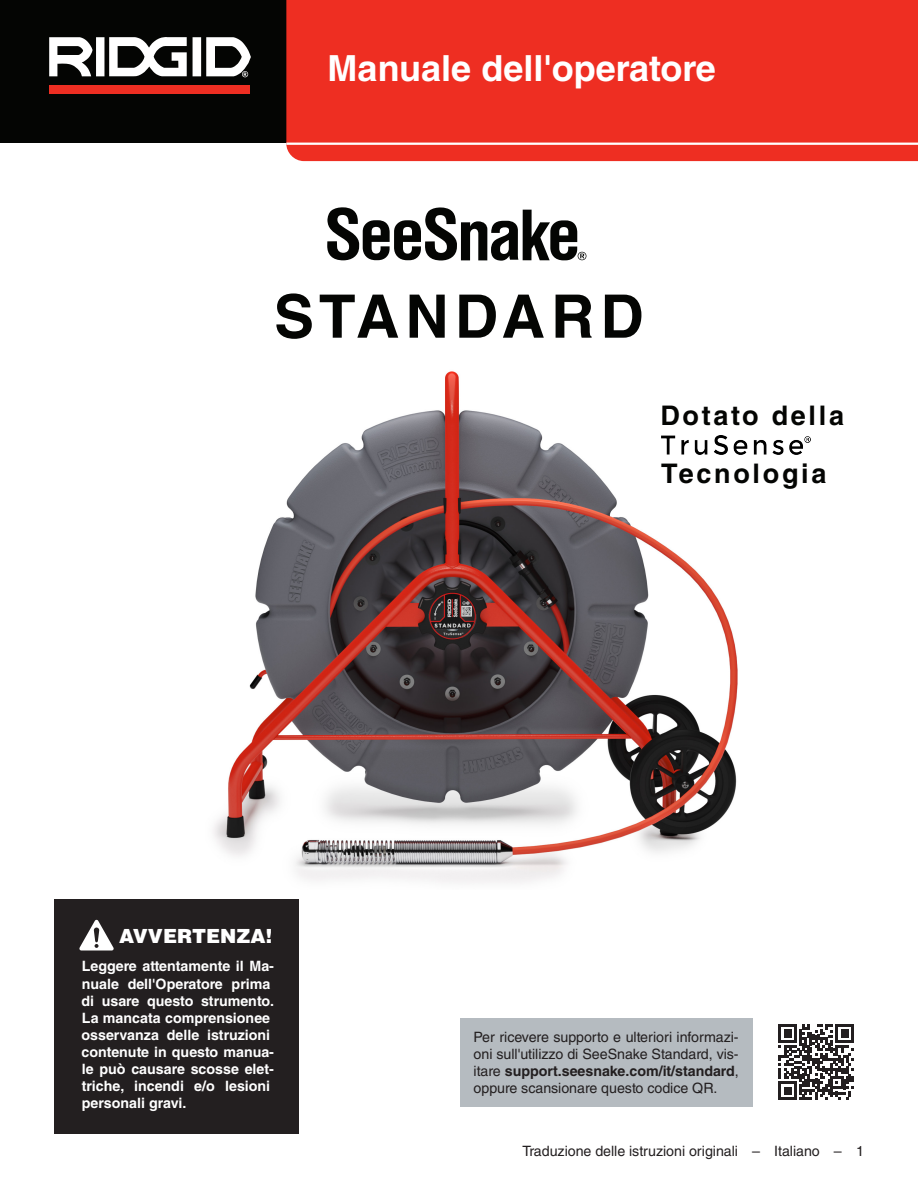
<style>
.page{position:relative;width:918px;height:1188px;background:#fff}
.page>*{position:absolute;margin:0;border:0;box-sizing:border-box;transform-origin:0 0}
.t1{font:700 60px "Helvetica LT Std";letter-spacing:.1em;color:#040503}
.t2{font:700 36px "Helvetica LT Std";color:#fff}
.t3{font:700 27px/57.2px "Helvetica LT Std";letter-spacing:.1em;color:#040503}
.t4{font:900 19.5px "Helvetica LT Std";color:#fff}
.t5{font:700 14.25px/17.1px "Helvetica LT Std";color:#fff}
.t6{font:14.25px/17.1px "Helvetica LT Std";letter-spacing:-.005em;color:#231f20;text-align:justify}
.s1{font-weight:700}
</style>
<div class="page">
<div style="left:0;top:0;width:300px;height:143px;background:#040503"></div>
<div style="left:286px;top:0;width:632px;height:161px;background:#ee2e22"></div>
<svg style="left:49px;top:37px;width:202px;height:40px"></svg>
<div style="left:49px;top:86px;width:201px;height:8px;background:#ee2e22"></div>
<hr style="left:286px;top:143px;width:632px;height:2px;background:#fff">
<div style="left:460px;top:1018px;width:292px;height:88px;background:#b5bbc0"></div>
<svg style="left:779px;top:1025px;width:75px;height:75px"></svg>
<div style="left:54px;top:900px;width:244px;height:234px;background:#231f20"></div>
<svg style="left:79px;top:920px;width:35px;height:31px"></svg>
<svg style="left:327px;top:207px;width:259px;height:54px"></svg>
<img style="left:213px;top:371px;width:544px;height:512px">
<img style="left:662px;top:435px;width:149px;height:19px">
<h2 class="t2" style="left:328px;top:46px;width:390px">Manuale dell'operatore</h2>
<h1 class="t1" style="left:274px;top:280px;width:371px">STANDARD</h1>
<h3 class="t3" style="left:660px;top:387px;width:185px">Dotato della<br>Tecnologia</h3>
<h3 class="t4" style="left:119px;top:923px;width:155px">AVVERTENZA!</h3>
<p class="t5" style="left:81px;top:958px;width:194px">Leggere attentamente il Ma&shy;nuale dell'Operatore prima di usare questo strumento.<br>La mancata comprensionee osservanza delle istruzioni contenute in questo manua&shy;le può causare scosse elet&shy;triche, incendi e/o lesioni personali gravi.</p>
<p class="t6" style="left:474px;top:1028px;width:267px">Per ricevere supporto e ulteriori informazi&shy;oni sull'utilizzo di SeeSnake Standard, vis&shy;itare <span class="s1">support.seesnake.com/it/standard</span>, oppure scansionare questo codice QR.</p>
<p class="t6" style="left:522px;top:1143px;width:343px">Traduzione delle istruzioni originali – Italiano – 1</p>
</div>
